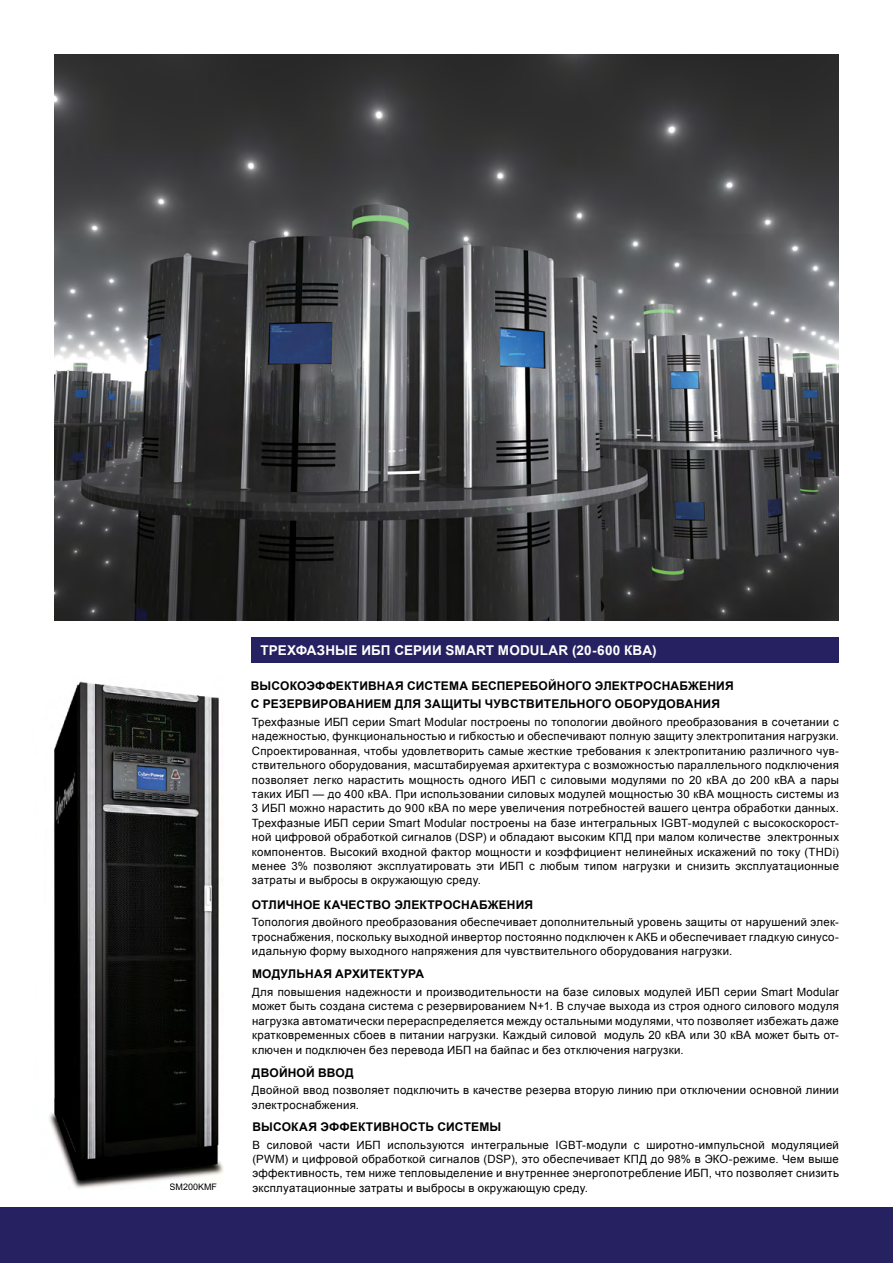
<style>
.page{position:relative;width:893px;height:1263px;background:#fff}
.page>*{position:absolute;margin:0;border:0;box-sizing:border-box;transform-origin:0 0}
.t1{font:700 13.5px "Arial";letter-spacing:.01em;color:#fff}
.t2{font:700 12px/18px "Arial";letter-spacing:.015em;color:#000}
.t3{font:11.4px/14.4px "Arial";letter-spacing:.025em;color:#000;text-align:justify}
.t4{font:9px "Arial";color:#000}
</style>
<div class="page">
<div style="left:0;top:1208px;width:893px;height:55px;background:#262262"></div>
<div style="left:252px;top:638px;width:587px;height:25px;background:#262262"></div>
<img style="left:49px;top:681px;width:174px;height:508px">
<img style="left:170px;top:1183px;width:47px;height:6px">
<img style="left:54px;top:55px;width:785px;height:565px">
<p class="t4" style="left:170px;top:1181px;width:49px">SM200KMF</p>
<p class="t1" style="left:260px;top:642px;width:398px">ТРЕХФАЗНЫЕ ИБП СЕРИИ SMART MODULAR (20-600 КВА)</p>
<p class="t2" style="left:251px;top:677px;width:484px">ВЫСОКОЭФФЕКТИВНАЯ СИСТЕМА БЕСПЕРЕБОЙНОГО ЭЛЕКТРОСНАБЖЕНИЯ<br>С РЕЗЕРВИРОВАНИЕМ ДЛЯ ЗАЩИТЫ ЧУВСТВИТЕЛЬНОГО ОБОРУДОВАНИЯ</p>
<p class="t3" style="left:252px;top:715px;width:589px">Трехфазные ИБП серии Smart Modular построены по топологии двойного преобразования в сочетании с надежностью, функциональностью и гибкостью и обеспечивают полную защиту электропитания нагрузки.<br>Спроектированная, чтобы удовлетворить самые жесткие требования к электропитанию различного чув&shy;ствительного оборудования, масштабируемая архитектура с возможностью параллельного подключения позволяет легко нарастить мощность одного ИБП с силовыми модулями по 20 кВА до 200 кВА а пары таких ИБП — до 400 кВА. При использовании силовых модулей мощностью 30 кВА мощность системы из 3 ИБП можно нарастить до 900 кВА по мере увеличения потребностей вашего центра обработки данных.<br>Трехфазные ИБП серии Smart Modular построены на базе интегральных IGBT-модулей с высокоскорост&shy;ной цифровой обработкой сигналов (DSP) и обладают высоким КПД при малом количестве электронных компонентов. Высокий входной фактор мощности и коэффициент нелинейных искажений по току (THDi) менее 3% позволяют эксплуатировать эти ИБП с любым типом нагрузки и снизить эксплуатационные затраты и выбросы в окружающую среду.</p>
<p class="t2" style="left:252px;top:896px;width:283px">ОТЛИЧНОЕ КАЧЕСТВО ЭЛЕКТРОСНАБЖЕНИЯ</p>
<p class="t3" style="left:252px;top:915px;width:588px">Топология двойного преобразования обеспечивает дополнительный уровень защиты от нарушений элек&shy;троснабжения, поскольку выходной инвертор постоянно подключен к АКБ и обеспечивает гладкую синусо&shy;идальную форму выходного напряжения для чувствительного оборудования нагрузки.</p>
<p class="t2" style="left:252px;top:965px;width:174px">МОДУЛЬНАЯ АРХИТЕКТУРА</p>
<p class="t3" style="left:252px;top:985px;width:588px">Для повышения надежности и производительности на базе силовых модулей ИБП серии Smart Modular может быть создана система с резервированием N+1. В случае выхода из строя одного силового модуля нагрузка автоматически перераспределяется между остальными модулями, что позволяет избежать даже кратковременных сбоев в питании нагрузки. Каждый силовой модуль 20 кВА или 30 кВА может быть от&shy;ключен и подключен без перевода ИБП на байпас и без отключения нагрузки.</p>
<p class="t2" style="left:252px;top:1064px;width:103px">ДВОЙНОЙ ВВОД</p>
<p class="t3" style="left:252px;top:1083px;width:589px">Двойной ввод позволяет подключить в качестве резерва вторую линию при отключении основной линии электроснабжения.</p>
<p class="t2" style="left:252px;top:1118px;width:250px">ВЫСОКАЯ ЭФФЕКТИВНОСТЬ СИСТЕМЫ</p>
<p class="t3" style="left:252px;top:1137px;width:588px">В силовой части ИБП используются интегральные IGBT-модули с широтно-импульсной модуляцией (PWM) и цифровой обработкой сигналов (DSP), это обеспечивает КПД до 98% в ЭКО-режиме. Чем выше эффективность, тем ниже тепловыделение и внутреннее энергопотребление ИБП, что позволяет снизить эксплуатационные затраты и выбросы в окружающую среду.</p>
</div>
